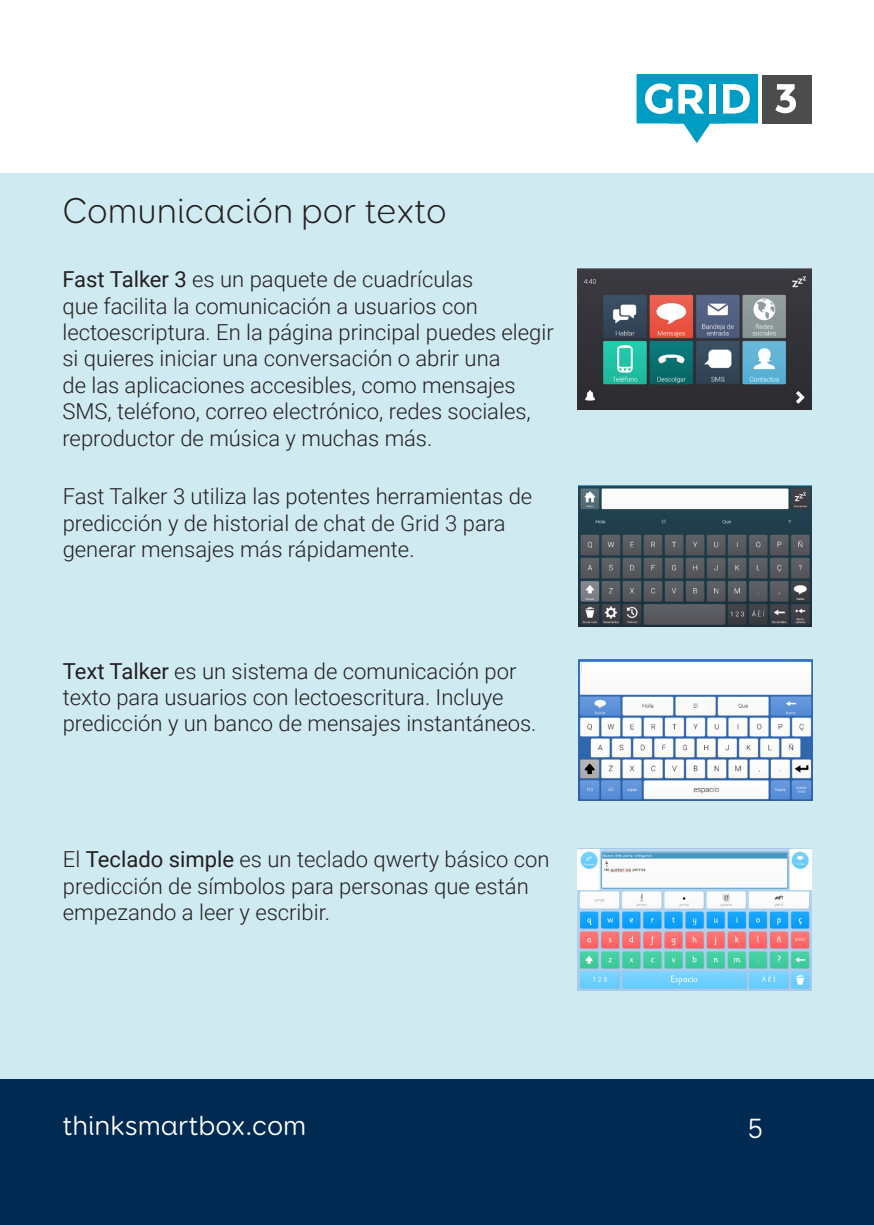
<style>
.page{position:relative;width:874px;height:1225px;background:#fff}
.page>*{position:absolute;margin:0;border:0;box-sizing:border-box;transform-origin:0 0}
.t1{font:300 36px "Booster Next FY";color:#231f20}
.Numbers{font:28px "Booster Next FY";color:#fff}
.Paragraph_Style_1{font:300 22px/26.4px "Roboto";color:#231f20}
.s1{font-weight:400}
</style>
<div class="page">
<div style="left:0;top:173px;width:873px;height:906px;background:#d0eaf2"></div>
<div style="left:0;top:1079px;width:873px;height:146px;background:#002a52"></div>
<div style="left:761px;top:75px;width:50px;height:48px;background:#4b4c4d"></div>
<svg style="left:775px;top:84px;width:20px;height:29px"></svg>
<svg style="left:636px;top:75px;width:121px;height:68px"></svg>
<img style="left:577px;top:268px;width:234px;height:141px">
<img style="left:578px;top:659px;width:233px;height:142px">
<img style="left:577px;top:849px;width:234px;height:141px">
<img style="left:578px;top:485px;width:233px;height:141px">
<p class="t1" style="left:62px;top:189px;width:386px">Comunicación por texto</p>
<p class="Paragraph_Style_1" style="left:62px;top:265px;width:492px"><span class="s1">Fast Talker 3</span> es un paquete de cuadrículas<br>que facilita la comunicación a usuarios con lectoescriptura. En la página principal puedes elegir si quieres iniciar una conversación o abrir una<br>de las aplicaciones accesibles, como mensajes SMS, teléfono, correo electrónico, redes sociales, reproductor de música y muchas más.</p>
<p class="Paragraph_Style_1" style="left:63px;top:482px;width:471px">Fast Talker 3 utiliza las potentes herramientas de predicción y de historial de chat de Grid 3 para generar mensajes más rápidamente.</p>
<p class="Paragraph_Style_1" style="left:63px;top:657px;width:475px"><span class="s1">Text Talker</span> es un sistema de comunicación por texto para usuarios con lectoescritura. Incluye predicción y un banco de mensajes instantáneos.</p>
<p class="Paragraph_Style_1" style="left:63px;top:845px;width:488px">El <span class="s1">Teclado simple</span> es un teclado qwerty básico con predicción de símbolos para personas que están empezando a leer y escribir.</p>
<p class="Numbers" style="left:62px;top:1108px;width:245px">thinksmartbox.com</p>
<p class="Numbers" style="left:747px;top:1111px;width:17px">5</p>
</div>
